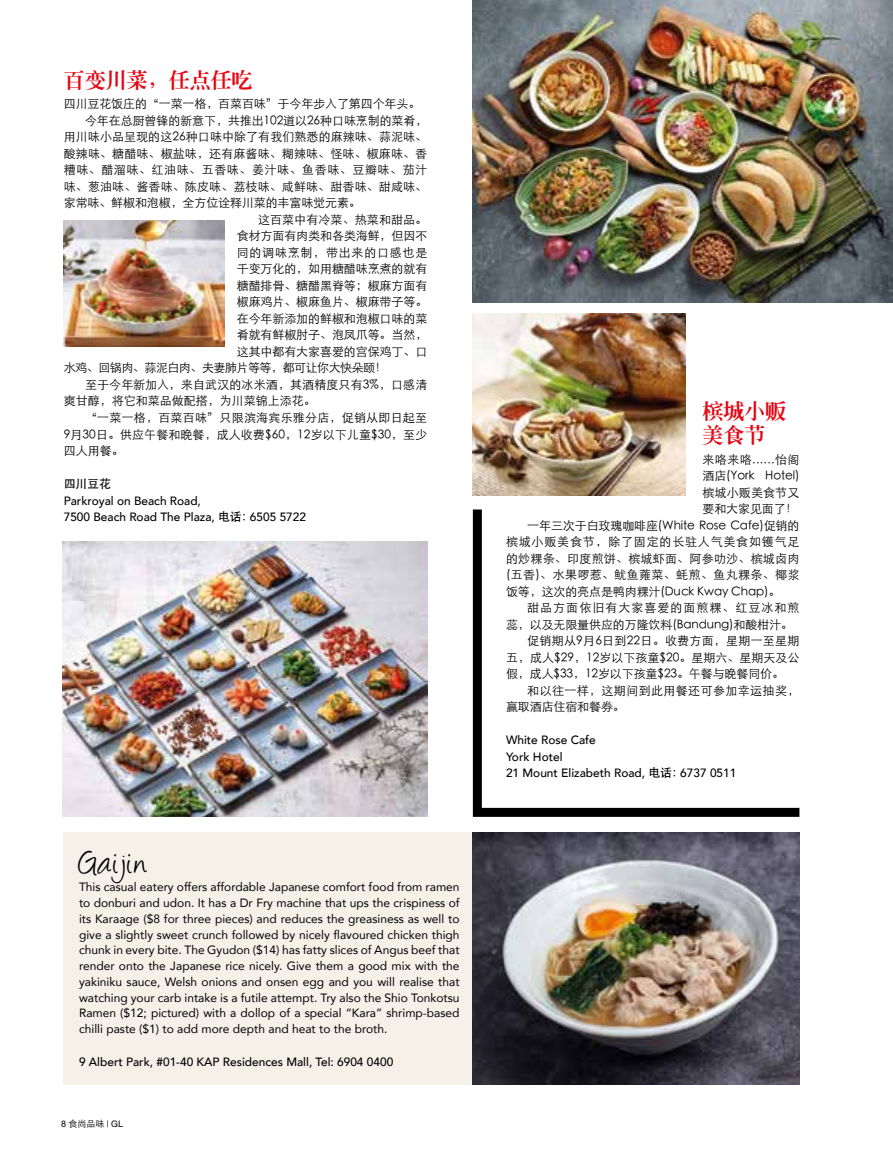
<style>
.page{position:relative;width:893px;height:1170px;background:#fff}
.page>*{position:absolute;margin:0;border:0;box-sizing:border-box;transform-origin:0 0}
.t1{font:36px "Angelina";letter-spacing:.05em;color:#000}
.t2{font:800 21px/23.4px "GB Inn Ming";color:#e30613}
.t3{font:12px "ST Xihei";color:#000}
.t4{font:12px/15.8px "Avenir";color:#000;text-align:justify}
.t5{font:500 12px/16.5px "Avenir";color:#000}
.t6{font:12px "ST Xihei";letter-spacing:.02em;color:#000}
.t7{font:12px "ST Xihei";letter-spacing:.03em;color:#000}
.t8{font:12px "ST Xihei";letter-spacing:.065em;color:#000}
.t9{font:12px "ST Xihei";letter-spacing:.045em;color:#000}
.t10{font:12px "ST Xihei";letter-spacing:-.04em;color:#000}
.t11{font:12px "ST Xihei";letter-spacing:.085em;color:#000}
.t12{font:12px "ST Heiti";color:#000}
.t13{font:9px "Helvetica Neue";color:#000}
.s1{font-family:"ST Heiti";font-weight:400}
.s2{font-family:"ST Xihei"}
</style>
<div class="page">
<div style="left:64px;top:832px;width:426px;height:252px;background:#f5f1e9"></div>
<img style="left:62px;top:541px;width:365px;height:275px">
<img style="left:64px;top:220px;width:160px;height:126px">
<img style="left:473px;top:832px;width:326px;height:252px">
<svg style="left:473px;top:509px;width:326px;height:307px"></svg>
<img style="left:473px;top:0;width:420px;height:302px">
<img style="left:473px;top:313px;width:212px;height:182px">
<h2 class="t2" style="left:64px;top:68px;width:190px">百变川菜，任点任吃</h2>
<p class="t3" style="left:64px;top:98px;width:358px">四川豆花饭庄的“一菜一格，百菜百味”于今年步入了第四个年头。</p>
<p class="t3" style="left:85px;top:114px;width:344px">今年在总厨曾锋的新意下，共推出102道以26种口味烹制的菜肴，</p>
<p class="t3" style="left:64px;top:131px;width:365px">用川味小品呈现的这26种口味中除了有我们熟悉的麻辣味、蒜泥味、</p>
<p class="t3" style="left:64px;top:147px;width:365px">酸辣味、糖醋味、椒盐味，还有麻酱味、糊辣味、怪味、椒麻味、香</p>
<p class="t9" style="left:64px;top:164px;width:365px">糟味、醋溜味、红油味、五香味、姜汁味、鱼香味、豆瓣味、茄汁</p>
<p class="t3" style="left:64px;top:180px;width:365px">味、葱油味、酱香味、陈皮味、荔枝味、咸鲜味、甜香味、甜咸味、</p>
<p class="t3" style="left:64px;top:197px;width:299px">家常味、鲜椒和泡椒，全方位诠释川菜的丰富味觉元素。</p>
<p class="t3" style="left:258px;top:213px;width:171px">这百菜中有冷菜、热菜和甜品。</p>
<p class="t3" style="left:237px;top:230px;width:192px">食材方面有肉类和各类海鲜，但因不</p>
<p class="t8" style="left:237px;top:246px;width:192px">同的调味烹制，带出来的口感也是</p>
<p class="t3" style="left:237px;top:263px;width:192px">千变万化的，如用糖醋味烹煮的就有</p>
<p class="t3" style="left:237px;top:279px;width:192px">糖醋排骨、糖醋黑脊等；椒麻方面有</p>
<p class="t3" style="left:237px;top:296px;width:192px">椒麻鸡片、椒麻鱼片、椒麻带子等。</p>
<p class="t3" style="left:237px;top:312px;width:192px">在今年新添加的鲜椒和泡椒口味的菜</p>
<p class="t3" style="left:237px;top:329px;width:192px">肴就有鲜椒肘子、泡凤爪等。当然，</p>
<p class="t3" style="left:237px;top:345px;width:192px">这其中都有大家喜爱的宫保鸡丁、口</p>
<p class="t10" style="left:64px;top:362px;width:325px">水鸡、回锅肉、蒜泥白肉、夫妻肺片等等，都可让你大快朵颐！</p>
<p class="t3" style="left:85px;top:378px;width:344px">至于今年新加入，来自武汉的冰米酒，其酒精度只有3%，口感清</p>
<p class="t3" style="left:64px;top:395px;width:253px">爽甘醇，将它和菜品做配搭，为川菜锦上添花。</p>
<p class="t6" style="left:85px;top:411px;width:344px">“一菜一格，百菜百味”只限滨海宾乐雅分店，促销从即日起至</p>
<p class="t3" style="left:64px;top:428px;width:365px">9月30日。供应午餐和晚餐，成人收费$60，12岁以下儿童$30，至少</p>
<p class="t3" style="left:64px;top:444px;width:61px">四人用餐。</p>
<p class="t12" style="left:64px;top:477px;width:49px">四川豆花</p>
<p class="t5" style="left:64px;top:491px;width:244px">Parkroyal on Beach Road,<br>7500 Beach Road The Plaza, <span class="s1">电话：</span>6505 5722</p>
<h1 class="t1" style="left:79px;top:847px;width:70px">Gaijin</h1>
<p class="t4" style="left:79px;top:878px;width:382px">This casual eatery offers affordable Japanese comfort food from ramen to donburi and udon. It has a Dr Fry machine that ups the crispiness of its Karaage ($8 for three pieces) and reduces the greasiness as well to give a slightly sweet crunch followed by nicely flavoured chicken thigh chunk in every bite. The Gyudon ($14) has fatty slices of Angus beef that render onto the Japanese rice nicely. Give them a good mix with the yakiniku sauce, Welsh onions and onsen egg and you will realise that watching your carb intake is a futile attempt. Try also the Shio Tonkotsu Ramen ($12; pictured) with a dollop of a special “Kara” shrimp-based chilli paste ($1) to add more depth and heat to the broth.</p>
<p class="t5" style="left:79px;top:1052px;width:316px">9 Albert Park, #01-40 KAP Residences Mall, Tel: 6904 0400</p>
<p class="t13" style="left:61px;top:1118px;width:64px">8 <span class="s2">食尚品味</span> | GL</p>
<h2 class="t2" style="left:702px;top:399px;width:85px">槟城小贩美食节</h2>
<p class="t3" style="left:702px;top:453px;width:98px">来咯来咯......怡阁</p>
<p class="t3" style="left:702px;top:470px;width:98px">酒店(York Hotel)</p>
<p class="t3" style="left:702px;top:486px;width:98px">槟城小贩美食节又</p>
<p class="t3" style="left:702px;top:503px;width:97px">要和大家见面了！</p>
<p class="t3" style="left:527px;top:519px;width:274px">一年三次于白玫瑰咖啡座(White Rose Cafe)促销的</p>
<p class="t8" style="left:506px;top:536px;width:295px">槟城小贩美食节，除了固定的长驻人气美食如镬气足</p>
<p class="t6" style="left:506px;top:552px;width:295px">的炒粿条、印度煎饼、槟城虾面、阿参叻沙、槟城卤肉</p>
<p class="t7" style="left:506px;top:569px;width:295px">(五香)、水果啰惹、鱿鱼蕹菜、蚝煎、鱼丸粿条、椰浆</p>
<p class="t3" style="left:506px;top:585px;width:276px">饭等，这次的亮点是鸭肉粿汁(Duck Kway Chap)。</p>
<p class="t11" style="left:527px;top:602px;width:274px">甜品方面依旧有大家喜爱的面煎粿、红豆冰和煎</p>
<p class="t3" style="left:506px;top:618px;width:288px">蕊，以及无限量供应的万隆饮料(Bandung)和酸柑汁。</p>
<p class="t6" style="left:527px;top:635px;width:274px">促销期从9月6日到22日。收费方面，星期一至星期</p>
<p class="t3" style="left:506px;top:651px;width:295px">五，成人$29，12岁以下孩童$20。星期六、星期天及公</p>
<p class="t3" style="left:506px;top:668px;width:280px">假，成人$33，12岁以下孩童$23。午餐与晚餐同价。</p>
<p class="t7" style="left:527px;top:684px;width:274px">和以往一样，这期间到此用餐还可参加幸运抽奖，</p>
<p class="t3" style="left:506px;top:701px;width:120px">赢取酒店住宿和餐券。</p>
<p class="t5" style="left:506px;top:731px;width:232px">White Rose Cafe<br>York Hotel<br>21 Mount Elizabeth Road, <span class="s1">电话：</span>6737 0511</p>
</div>
